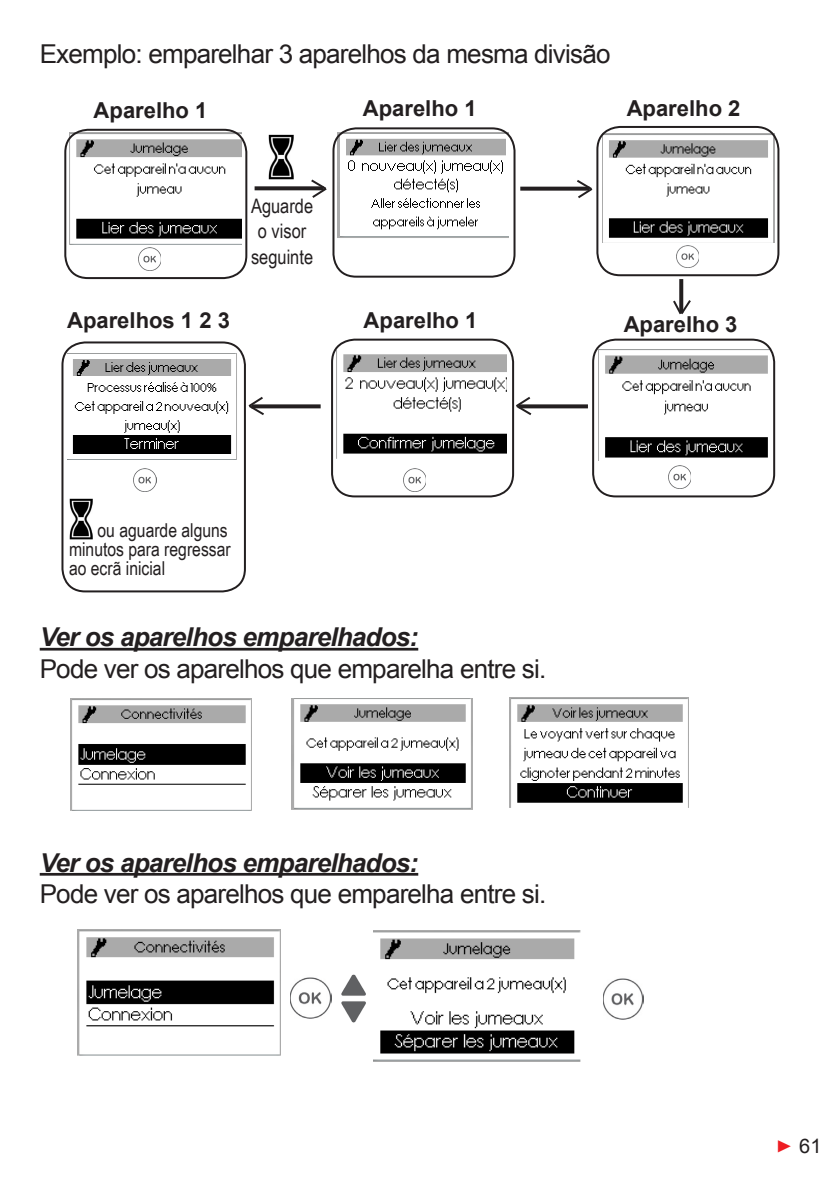
<style>
.page{position:relative;width:840px;height:1191px;background:#fff}
.page>*{position:absolute;margin:0;border:0;box-sizing:border-box;transform-origin:0 0}
.t1{font:26px "Arial";letter-spacing:-.03em;color:#231f20}
.t2{font:italic 700 26px "Arial";letter-spacing:-.03em;color:#231f20}
.t3{font:700 22px "Arial";color:#231f20}
.t4{font:20px/25.6px "Arial Narrow";color:#231f20;text-align:center}
.t5{font:20px "Arial";color:#231f20}
.t6{font:19.2px/19.2px "Arial Narrow";color:#231f20}
.s1{font-family:"Minion Pro";font-size:26px;color:#ee1d23}
</style>
<div class="page">
<hr style="left:40px;top:648px;width:378px;height:2px;background:#231f20">
<hr style="left:40px;top:873px;width:378px;height:2px;background:#231f20">
<img style="left:70px;top:133px;width:171px;height:112px">
<img style="left:601px;top:133px;width:173px;height:109px">
<img style="left:338px;top:133px;width:170px;height:105px">
<img style="left:67px;top:354px;width:170px;height:106px">
<img style="left:336px;top:351px;width:170px;height:108px">
<img style="left:598px;top:349px;width:172px;height:111px">
<svg style="left:254px;top:186px;width:55px;height:4px"></svg>
<svg style="left:309px;top:179px;width:18px;height:19px"></svg>
<svg style="left:520px;top:187px;width:54px;height:4px"></svg>
<svg style="left:574px;top:180px;width:19px;height:19px"></svg>
<svg style="left:533px;top:404px;width:54px;height:4px"></svg>
<svg style="left:514px;top:395px;width:19px;height:22px"></svg>
<svg style="left:266px;top:404px;width:54px;height:4px"></svg>
<svg style="left:248px;top:396px;width:18px;height:19px"></svg>
<img style="left:138px;top:248px;width:22px;height:23px">
<img style="left:403px;top:468px;width:22px;height:23px">
<img style="left:676px;top:245px;width:22px;height:23px">
<img style="left:133px;top:468px;width:23px;height:23px">
<img style="left:668px;top:466px;width:22px;height:22px">
<img style="left:268px;top:134px;width:25px;height:45px">
<img style="left:69px;top:499px;width:23px;height:41px">
<svg style="left:679px;top:279px;width:4px;height:19px"></svg>
<svg style="left:673px;top:298px;width:18px;height:17px"></svg>
<div style="left:64px;top:129px;width:183px;height:150px;border:2px solid #231f20;border-radius:23px"></div>
<div style="left:332px;top:127px;width:183px;height:151px;border:2px solid #231f20;border-radius:23px"></div>
<div style="left:596px;top:126px;width:183px;height:150px;border:2px solid #231f20;border-radius:23px"></div>
<div style="left:591px;top:339px;width:183px;height:158px;border:2px solid #231f20;border-radius:23px"></div>
<div style="left:331px;top:339px;width:183px;height:158px;border:2px solid #231f20;border-radius:23px"></div>
<div style="left:61px;top:341px;width:185px;height:251px;border:2px solid #231f20;border-radius:23px"></div>
<img style="left:70px;top:698px;width:181px;height:113px">
<img style="left:291px;top:698px;width:181px;height:112px">
<img style="left:509px;top:697px;width:179px;height:111px">
<img style="left:77px;top:929px;width:204px;height:127px">
<img style="left:290px;top:977px;width:41px;height:41px">
<img style="left:341px;top:974px;width:25px;height:49px">
<img style="left:374px;top:930px;width:207px;height:131px">
<img style="left:603px;top:978px;width:40px;height:41px">
<p class="t1" style="left:40px;top:37px;width:572px">Exemplo: emparelhar 3 aparelhos da mesma divisão</p>
<p class="t3" style="left:94px;top:95px;width:115px">Aparelho 1</p>
<p class="t4" style="left:251px;top:192px;width:64px">Aguarde o visor seguinte</p>
<p class="t3" style="left:362px;top:94px;width:115px">Aparelho 1</p>
<p class="t3" style="left:626px;top:94px;width:115px">Aparelho 2</p>
<p class="t3" style="left:67px;top:305px;width:164px">Aparelhos 1 2 3</p>
<p class="t3" style="left:363px;top:305px;width:115px">Aparelho 1</p>
<p class="t3" style="left:623px;top:309px;width:115px">Aparelho 3</p>
<p class="t6" style="left:69px;top:520px;width:163px;text-indent:28px">ou aguarde alguns minutos para regressar ao ecrã inicial</p>
<p class="t2" style="left:40px;top:620px;width:380px">Ver os aparelhos emparelhados:</p>
<p class="t1" style="left:40px;top:652px;width:508px">Pode ver os aparelhos que emparelha entre si.</p>
<p class="t2" style="left:40px;top:845px;width:380px">Ver os aparelhos emparelhados:</p>
<p class="t1" style="left:40px;top:877px;width:508px">Pode ver os aparelhos que emparelha entre si.</p>
<p class="t5" style="left:775px;top:1133px;width:47px"><span class="s1">▶</span> 61</p>
</div>
